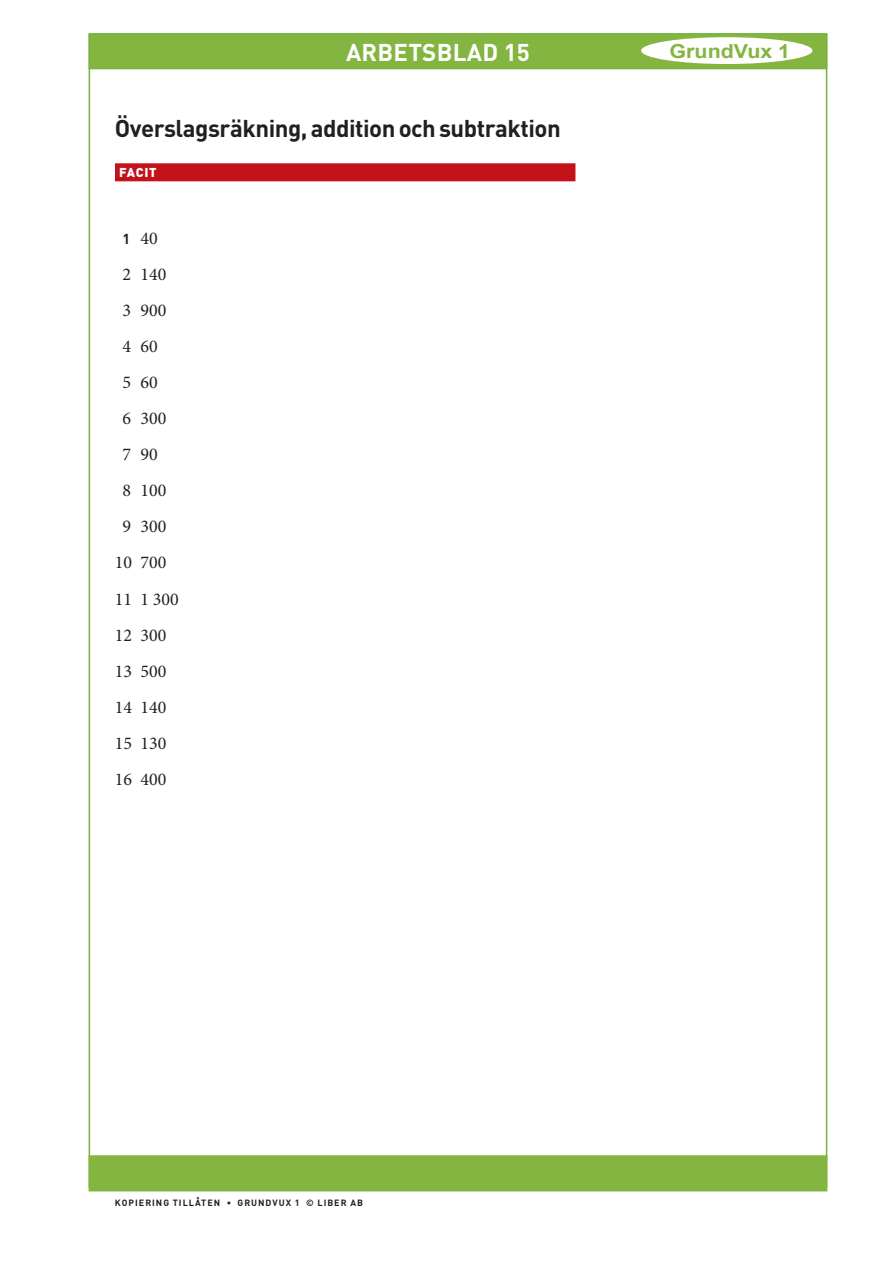
<style>
.page{position:relative;width:893px;height:1263px;background:#fff}
.page>*{position:absolute;margin:0;border:0;box-sizing:border-box;transform-origin:0 0}
.R_OH{font:700 24px "DIN Pro";letter-spacing:-.02em;color:#231f20}
.R_Kopiera2{font:700 24px "DIN Pro";letter-spacing:.01em;color:#fff}
.t1{font:700 19.2px "Arial";color:#84b540;scale:1.11 1}
.Uppgifter{font:18px "Minion Pro";color:#231f20}
.R_Facit_2{font:900 12.75px "DIN Pro";letter-spacing:.055em;color:#fff}
.t2{font:700 9px "DIN Pro";letter-spacing:.11em;color:#231f20}
.s1{font-family:"DIN Pro";font-weight:700;font-size:14.25px}
</style>
<div class="page">
<div style="left:89px;top:34px;width:738px;height:35px;background:#84b540"></div>
<div style="left:89px;top:33px;width:738px;height:36px;border:2px solid #77b242"></div>
<div style="left:89px;top:1156px;width:738px;height:35px;background:#84b540"></div>
<div style="left:89px;top:1155px;width:738px;height:36px;border:2px solid #84b540"></div>
<div style="left:641px;top:37px;width:171px;height:27px;background:#fff;border-radius:50%"></div>
<div style="left:115px;top:163px;width:460px;height:18px;background:#c4121a"></div>
<p class="R_Kopiera2" style="left:346px;top:36px;width:185px">ARBETSBLAD 15</p>
<p class="R_OH" style="left:115px;top:112px;width:447px">Överslagsräkning, addition och subtraktion</p>
<p class="R_Facit_2" style="left:119px;top:164px;width:39px">FACIT</p>
<p class="Uppgifter" style="left:122px;top:227px;width:37px"><span class="s1">1</span> 40</p>
<p class="Uppgifter" style="left:122px;top:263px;width:46px">2 140</p>
<p class="Uppgifter" style="left:122px;top:299px;width:46px">3 900</p>
<p class="Uppgifter" style="left:122px;top:335px;width:37px">4 60</p>
<p class="Uppgifter" style="left:122px;top:371px;width:37px">5 60</p>
<p class="Uppgifter" style="left:122px;top:407px;width:46px">6 300</p>
<p class="Uppgifter" style="left:122px;top:443px;width:37px">7 90</p>
<p class="Uppgifter" style="left:122px;top:479px;width:46px">8 100</p>
<p class="Uppgifter" style="left:122px;top:515px;width:46px">9 300</p>
<p class="Uppgifter" style="left:115px;top:551px;width:53px">10 700</p>
<p class="Uppgifter" style="left:115px;top:587px;width:65px">11 1 300</p>
<p class="Uppgifter" style="left:115px;top:623px;width:53px">12 300</p>
<p class="Uppgifter" style="left:115px;top:659px;width:53px">13 500</p>
<p class="Uppgifter" style="left:115px;top:695px;width:53px">14 140</p>
<p class="Uppgifter" style="left:115px;top:731px;width:53px">15 130</p>
<p class="Uppgifter" style="left:115px;top:767px;width:53px">16 400</p>
<p class="t1" style="left:670px;top:37px;width:110px">GrundVux 1</p>
<p class="t2" style="left:115px;top:1196px;width:250px">KOPIERING TILLÅTEN • GRUNDVUX 1 © LIBER AB</p>
<p class="t2" style="left:115px;top:1201px;width:83px">HEJ © LIBER AB</p>
</div>
